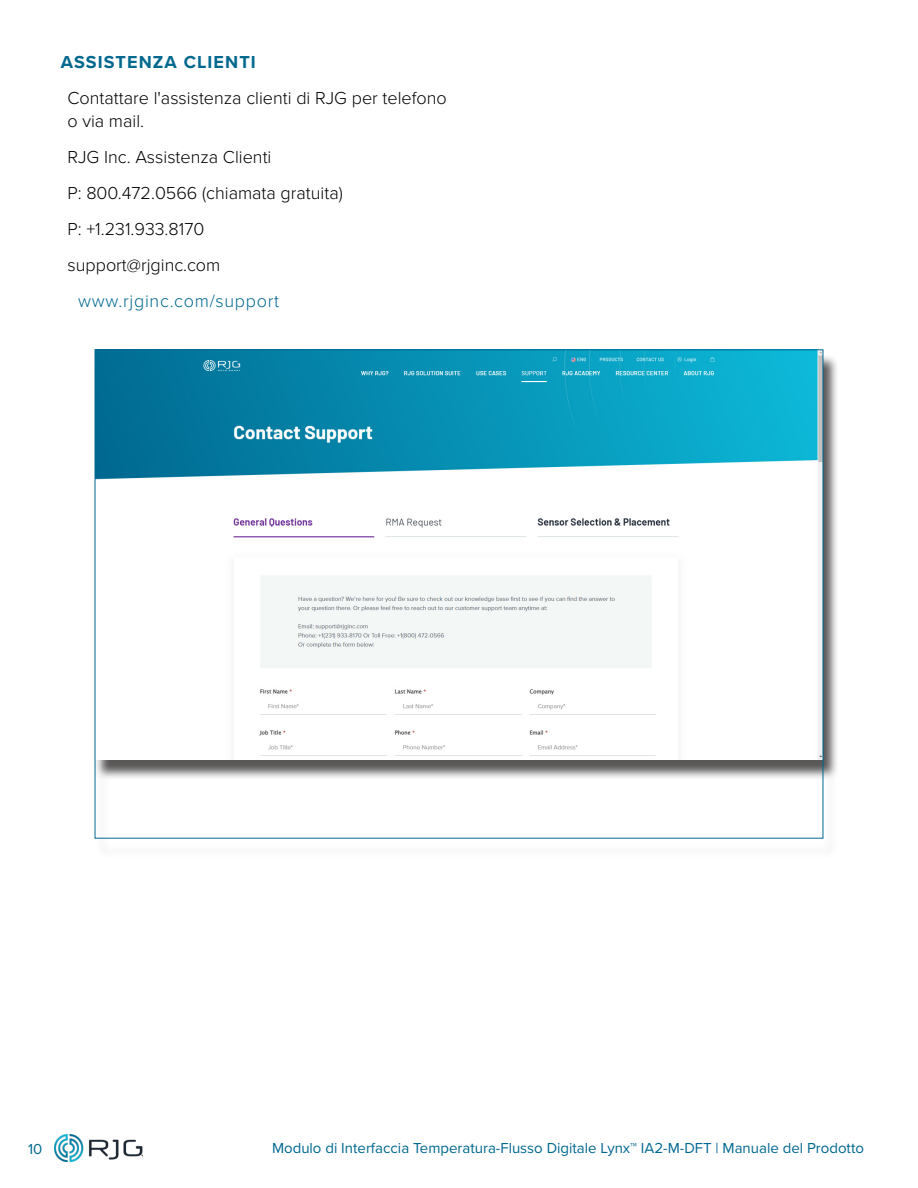
<style>
.page{position:relative;width:918px;height:1188px;background:#fff}
.page>*{position:absolute;margin:0;border:0;box-sizing:border-box;transform-origin:0 0}
.t1{font:300 18px/36px "Proxima Nova";color:#000}
.t2{font:300 18px "Proxima Nova";letter-spacing:.04em;color:#00688f}
.t3{font:700 18px "Proxima Nova";letter-spacing:.06em;color:#00688f}
.t4{font:15px "Proxima Nova";color:#00688f}
</style>
<div class="page">
<img style="left:54px;top:1134px;width:88px;height:27px">
<div style="left:94px;top:354px;width:745px;height:505px;background:#231f20;opacity:.75"></div>
<img style="left:97px;top:352px;width:724px;height:407px">
<p class="t3" style="left:61px;top:49px;width:197px">ASSISTENZA CLIENTI</p>
<p class="t1" style="left:68px;top:86px;width:381px;line-height:22.5px">Contattare l'assistenza clienti di RJG per telefono o via mail.</p>
<p class="t1" style="left:68px;top:138px;width:277px">RJG Inc. Assistenza Clienti<br>P: 800.472.0566 (chiamata gratuita)<br>P: +1.231.933.8170 support@rjginc.com</p>
<p class="t2" style="left:78px;top:287px;width:202px">www.rjginc.com/support</p>
<p class="t4" style="left:28px;top:1137px;width:16px">10</p>
<p class="t4" style="left:272px;top:1136px;width:593px">Modulo di Interfaccia Temperatura-Flusso Digitale Lynx™ IA2‑M‑DFT | Manuale del Prodotto</p>
</div>
